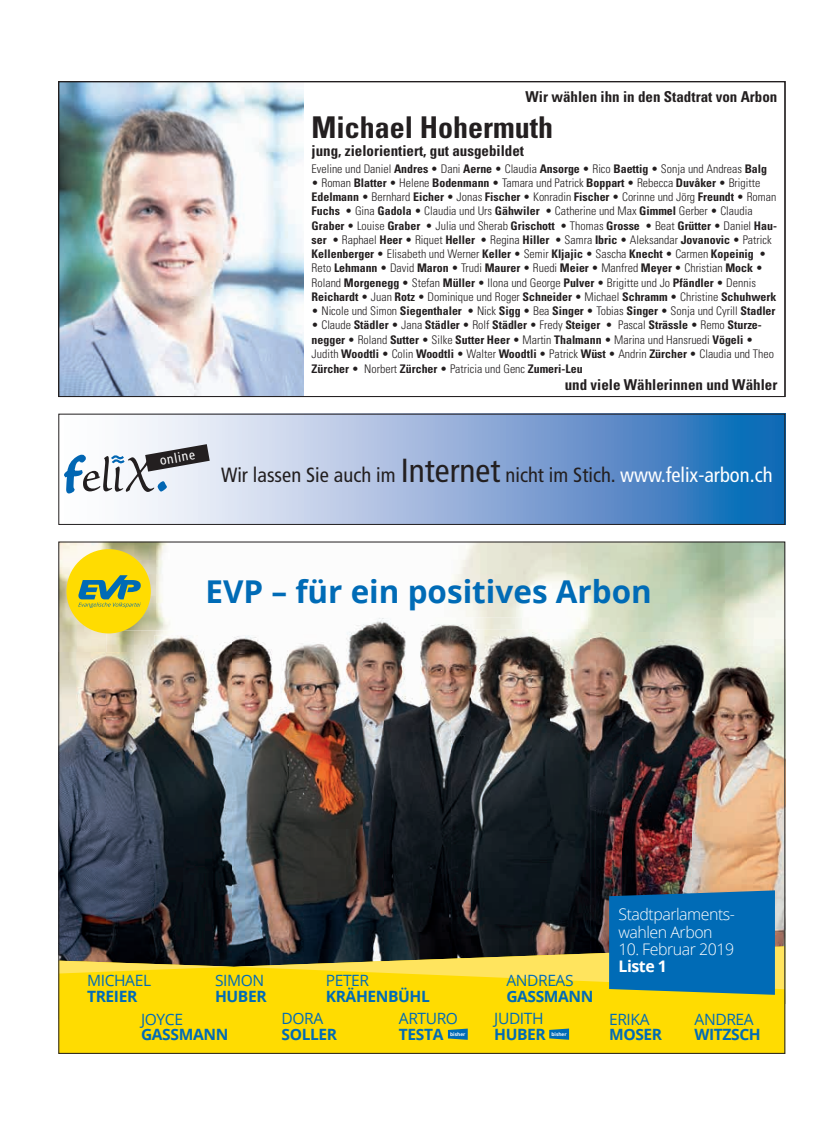
<style>
.page{position:relative;width:833px;height:1134px;background:#fff}
.page>*{position:absolute;margin:0;border:0;box-sizing:border-box;transform-origin:0 0}
.t1{font:700 31.5px "Open Sans";color:#006bb6}
.t2{font:700 condensed 30px "Univers";color:#231f20}
.t3{font:condensed 20.5px "Frutiger LT Std";color:#231f20}
.t4{font:300 16px/17.4px "Open Sans";letter-spacing:-.03em;color:#fff}
.t5{font:700 16px "Open Sans";letter-spacing:-.03em;color:#fff}
.t6{font:700 15.62px "Open Sans";letter-spacing:-.025em;color:#006bb6}
.t7{font:15.62px "Open Sans";letter-spacing:-.025em;color:#006bb6}
.t8{font:700 15.5px "Open Sans";letter-spacing:-.025em;color:#006bb6}
.t9{font:15.5px "Open Sans";letter-spacing:-.025em;color:#006bb6}
.t10{font:700 condensed 15px "Univers";color:#231f20}
.t11{font:condensed 13.5px "Frutiger LT Std";color:#fff}
.t12{font:300 condensed 11.88px/14.2px "Univers LT Std";color:#231f20}
.t13{font:700 condensed 11.88px "Univers";color:#231f20}
.t14{font:700 4.88px "Open Sans";color:#fff}
.s1{font-family:"Univers";font-weight:700}
.s2{font-family:"Univers"}
.s3{font-family:"Univers LT Std";font-weight:300}
.s4{font-size:33.38px}
.s5{color:#fff}
</style>
<div class="page">
<img style="left:60px;top:83px;width:244px;height:312px">
<svg style="left:67px;top:416px;width:716px;height:107px;background:#8fb0d9"></svg>
<svg style="left:64px;top:444px;width:146px;height:49px"></svg>
<div style="left:58px;top:414px;width:727px;height:111px;border:1px solid #231f20"></div>
<img style="left:60px;top:544px;width:723px;height:108px">
<img style="left:289px;top:618px;width:74px;height:272px">
<img style="left:383px;top:875px;width:68px;height:15px">
<img style="left:470px;top:618px;width:79px;height:11px">
<img style="left:363px;top:618px;width:107px;height:257px">
<img style="left:596px;top:633px;width:95px;height:46px">
<img style="left:691px;top:639px;width:55px;height:1px">
<img style="left:596px;top:679px;width:26px;height:211px">
<img style="left:106px;top:630px;width:138px;height:22px">
<img style="left:154px;top:635px;width:135px;height:255px">
<img style="left:363px;top:635px;width:20px;height:255px">
<img style="left:244px;top:635px;width:45px;height:1px">
<img style="left:289px;top:635px;width:15px;height:255px">
<img style="left:233px;top:635px;width:11px;height:255px">
<img style="left:549px;top:629px;width:47px;height:4px">
<img style="left:451px;top:629px;width:98px;height:261px">
<img style="left:549px;top:633px;width:47px;height:257px">
<img style="left:532px;top:633px;width:17px;height:257px">
<img style="left:591px;top:639px;width:5px;height:251px">
<img style="left:60px;top:652px;width:46px;height:238px">
<img style="left:106px;top:652px;width:48px;height:238px">
<img style="left:154px;top:652px;width:39px;height:238px">
<img style="left:622px;top:640px;width:161px;height:250px">
<div style="left:60px;top:995px;width:723px;height:57px;background:#ffdc01"></div>
<div style="left:66px;top:549px;width:85px;height:84px;background:#ffdc01;border-radius:50%"></div>
<svg style="left:78px;top:575px;width:63px;height:33px"></svg>
<svg style="left:60px;top:890px;width:723px;height:105px;background:#566649"></svg>
<svg style="left:448px;top:1028px;width:20px;height:12px"></svg>
<svg style="left:549px;top:1028px;width:20px;height:12px"></svg>
<p class="t10" style="left:525px;top:88px;width:253px">Wir wählen ihn in den Stadtrat von Arbon</p>
<h2 class="t2" style="left:311px;top:109px;width:243px">Michael Hohermuth</h2>
<p class="t10" style="left:311px;top:142px;width:214px">jung, zielorientiert, gut ausgebildet</p>
<p class="t12" style="left:311px;top:161px;width:457px">Eveline und Daniel <span class="s1">Andres</span> • Dani <span class="s1">Aerne</span> • Claudia <span class="s1">Ansorge</span> • Rico <span class="s1">Baettig</span> • Sonja und Andreas <span class="s1">Balg</span></p>
<p class="t12" style="left:311px;top:175px;width:467px">• Roman <span class="s1">Blatter</span> • Helene <span class="s1">Bodenmann</span> • Tamara und Patrick <span class="s1">Boppart</span> • Rebecca <span class="s1">Duvåker</span> • Brigitte <span class="s1">Edelmann</span> • Bernhard <span class="s1">Eicher</span> • Jonas <span class="s1">Fischer</span> • Konradin <span class="s1">Fischer</span> • Corinne und Jörg <span class="s1">Freundt</span> • Roman <span class="s1">Fuchs</span> • Gina <span class="s1">Gadola</span> • Claudia und Urs <span class="s1">Gähwiler</span> • Catherine und Max <span class="s1">Gimmel</span> Gerber • Claudia <span class="s1">Graber</span> • Louise <span class="s1">Graber</span> • Julia und Sherab <span class="s1">Grischott</span> • Thomas <span class="s1">Grosse</span> • Beat <span class="s1">Grütter</span> • Daniel <span class="s1">Hau&shy;ser</span> • Raphael <span class="s1">Heer</span> • Riquet <span class="s1">Heller</span> • Regina <span class="s1">Hiller</span> • Samra <span class="s1">Ibric</span> • Aleksandar <span class="s1">Jovanovic</span> • Patrick <span class="s1">Kellenberger</span> • Elisabeth und Werner <span class="s1">Keller</span> • Semir <span class="s1">Kljajic</span> • Sascha <span class="s1">Knecht</span> • Carmen <span class="s1">Kopeinig</span> • Reto <span class="s1">Lehmann</span> • David <span class="s1">Maron</span> • Trudi <span class="s1">Maurer</span> • Ruedi <span class="s1">Meier</span> • Manfred <span class="s1">Meyer</span> • Christian <span class="s1">Mock</span> • Roland <span class="s1">Morgenegg</span> • Stefan <span class="s1">Müller</span> • Ilona und <span class="s2">George</span> <span class="s1">Pulver</span> • Brigitte und Jo <span class="s1">Pfändler</span> • Dennis <span class="s1">Reichardt</span> • Juan <span class="s1">Rotz</span> • Dominique und Roger <span class="s1">Schneider</span> • Michael <span class="s1">Schramm</span> • Christine <span class="s1">Schuhwerk</span></p>
<p class="t12" style="left:311px;top:304px;width:465px">• Nicole und Simon <span class="s1">Siegenthaler</span> • Nick <span class="s1">Sigg</span> • Bea <span class="s1">Singer</span> • Tobias <span class="s1">Singer</span> • Sonja und Cyrill <span class="s1">Stadler</span></p>
<p class="t13" style="left:311px;top:318px;width:452px"><span class="s3">• Claude</span> Städler <span class="s3">• Jana</span> Städler <span class="s3">• Rolf</span> Städler <span class="s3">• Fredy</span> Steiger <span class="s3">• Pascal</span> Strässle <span class="s3">• Remo</span> Sturze-</p>
<p class="t12" style="left:311px;top:332px;width:464px"><span class="s1">negger</span> • Roland <span class="s1">Sutter</span> • Silke <span class="s1">Sutter Heer</span> • Martin <span class="s1">Thalmann</span> • Marina und Hansruedi <span class="s1">Vögeli</span> •<br>Judith <span class="s1">Woodtli</span> • Colin <span class="s1">Woodtli</span> • Walter <span class="s1">Woodtli</span> • Patrick <span class="s1">Wüst</span> • Andrin <span class="s1">Zürcher</span> • Claudia und Theo</p>
<p class="t13" style="left:311px;top:361px;width:272px">Zürcher <span class="s3">• Norbert</span> Zürcher <span class="s3">• Patricia und Genc</span> Zumeri-Leu</p>
<p class="t10" style="left:565px;top:376px;width:214px">und viele Wählerinnen und Wähler</p>
<p class="t11" style="left:158px;top:453px;width:37px;rotate:-10deg">online</p>
<h3 class="t3" style="left:221px;top:463px;width:553px">Wir lassen Sie auch im <span class="s4">Internet</span> nicht im Stich. <span class="s5">www.felix-arbon.ch</span></h3>
<h1 class="t1" style="left:205px;top:570px;width:448px">EVP – für ein positives Arbon</h1>
<h3 class="t4" style="left:618px;top:905px;width:118px">Stadtparlaments&shy;wahlen Arbon</h3>
<h3 class="t4" style="left:618px;top:940px;width:117px">10. Februar 2019</h3>
<h3 class="t5" style="left:618px;top:955px;width:50px">Liste 1</h3>
<h3 class="t7" style="left:87px;top:970px;width:66px">MICHAEL</h3>
<h3 class="t6" style="left:87px;top:985px;width:52px">TREIER</h3>
<h3 class="t7" style="left:215px;top:970px;width:51px">SIMON</h3>
<h3 class="t6" style="left:215px;top:985px;width:53px">HUBER</h3>
<h3 class="t7" style="left:326px;top:970px;width:45px">PETER</h3>
<h3 class="t6" style="left:326px;top:985px;width:106px">KRÄHENBÜHL</h3>
<h3 class="t9" style="left:506px;top:970px;width:69px">ANDREAS</h3>
<h3 class="t8" style="left:506px;top:985px;width:89px">GASSMANN</h3>
<h3 class="t7" style="left:141px;top:1008px;width:43px">JOYCE</h3>
<h3 class="t6" style="left:141px;top:1023px;width:89px">GASSMANN</h3>
<h3 class="t9" style="left:399px;top:1008px;width:61px">ARTURO</h3>
<h3 class="t8" style="left:399px;top:1023px;width:46px">TESTA</h3>
<h3 class="t9" style="left:281px;top:1008px;width:43px">DORA</h3>
<h3 class="t8" style="left:281px;top:1023px;width:57px">SOLLER</h3>
<p class="t14" style="left:551px;top:1030px;width:17px">bisher</p>
<h3 class="t7" style="left:494px;top:1008px;width:51px">JUDITH</h3>
<h3 class="t6" style="left:494px;top:1023px;width:53px">HUBER</h3>
<p class="t14" style="left:450px;top:1030px;width:17px">bisher</p>
<h3 class="t9" style="left:609px;top:1008px;width:42px">ERIKA</h3>
<h3 class="t8" style="left:609px;top:1024px;width:55px">MOSER</h3>
<h3 class="t7" style="left:694px;top:1008px;width:61px">ANDREA</h3>
<h3 class="t6" style="left:694px;top:1023px;width:68px">WITZSCH</h3>
</div>
